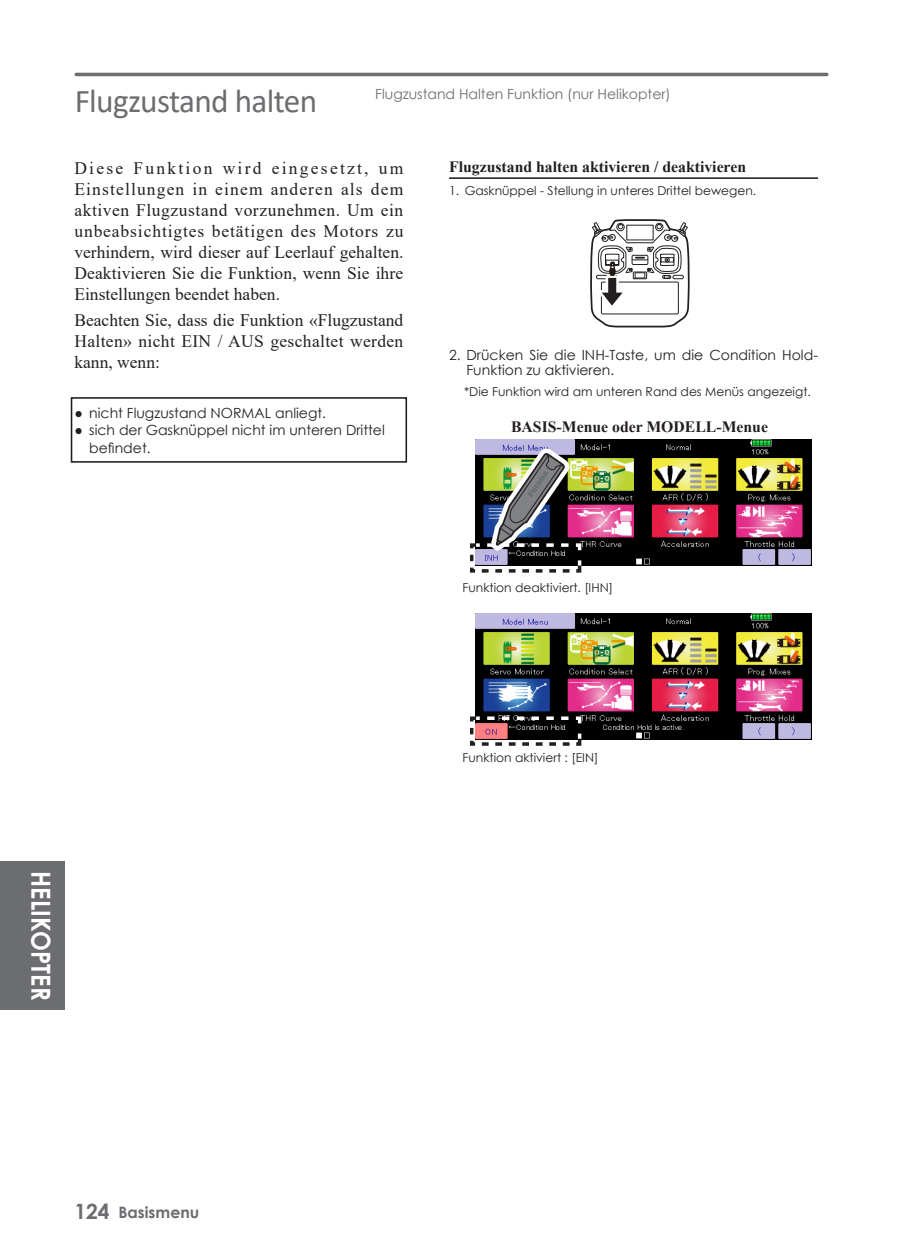
<style>
.page{position:relative;width:903px;height:1256px;background:#fff}
.page>*{position:absolute;margin:0;border:0;box-sizing:border-box;transform-origin:0 0}
.Titel_Grau_NEU{font:33.25px "Calibri";letter-spacing:-.02em;color:#6c6d70}
.t1{font:700 26.25px "Century Gothic";color:#fff;scale:.9 1}
.Text_0_Times_10{font:17.5px/21px "Times New Roman";letter-spacing:.005em;color:#231f20;text-align:justify}
.Title_2_UnderLine{font:700 15.75px "Times New Roman";color:#231f20}
.Title_2{font:700 15.75px "Times New Roman";color:#231f20}
.t2{font:700 15.75px "Century Gothic";color:#6c6d70}
.Nummerierung_Serifen{font:14px/17.5px "Century Gothic";color:#231f20}
.Beschriebtext_NEU{font:14px "Century Gothic";color:#6c6d70}
.Text_0_Times_8_note{font:12.25px "Century Gothic";color:#231f20}
.Stern_serifenlos{font:12.25px "Century Gothic";color:#231f20}
.Text_1_CenturyG_9{font:12.25px "Century Gothic";color:#231f20}
.s1{font-size:21px}
</style>
<div class="page">
<hr style="left:76px;top:73px;width:751px;height:3px;background:#6c6d70">
<div style="left:0;top:861px;width:64px;height:148px;background:#6c6d70"></div>
<hr style="left:449px;top:177px;width:369px;height:2px;background:#231f20">
<div style="left:71px;top:397px;width:336px;height:65px;border:2px solid #231f20"></div>
<img style="left:476px;top:439px;width:336px;height:126px">
<img style="left:476px;top:613px;width:336px;height:126px">
<svg style="left:470px;top:714px;width:113px;height:32px"></svg>
<svg style="left:470px;top:444px;width:113px;height:129px;background:#71716f"></svg>
<svg style="left:590px;top:219px;width:100px;height:109px"></svg>
<p class="Titel_Grau_NEU" style="left:75px;top:77px;width:244px">Flugzustand halten</p>
<p class="Beschriebtext_NEU" style="left:375px;top:84px;width:297px">Flugzustand Halten Funktion (nur Helikopter)</p>
<p class="Text_0_Times_10" style="left:74px;top:157px;width:331px">Diese Funktion wird eingesetzt, um Einstellungen in einem anderen als dem aktiven Flugzustand vorzunehmen. Um ein unbeabsichtigtes betätigen des Motors zu verhindern, wird dieser auf Leerlauf gehalten.<br>Deaktivieren Sie die Funktion, wenn Sie ihre Einstellungen beendet haben.</p>
<p class="Text_0_Times_10" style="left:74px;top:309px;width:330px">Beachten Sie, dass die Funktion «Flugzustand Halten» nicht EIN / AUS geschaltet werden kann, wenn:</p>
<p class="Nummerierung_Serifen" style="left:74px;top:404px;width:253px">● nicht Flugzustand NORMAL anliegt.</p>
<p class="Nummerierung_Serifen" style="left:89px;top:421px;width:297px;text-indent:-15px">● sich der Gasknüppel nicht im unteren Drittel befindet.</p>
<p class="Title_2_UnderLine" style="left:449px;top:156px;width:298px">Flugzustand halten aktivieren / deaktivieren</p>
<p class="Text_1_CenturyG_9" style="left:449px;top:182px;width:309px">1. Gasknüppel - Stellung in unteres Drittel bewegen.</p>
<p class="Nummerierung_Serifen" style="left:466px;top:346px;width:353px;line-height:15.8px;text-indent:-17px">2. Drücken Sie die INH-Taste, um die Condition Hold-<br>Funktion zu aktivieren.</p>
<p class="Stern_serifenlos" style="left:464px;top:382px;width:348px">*Die Funktion wird am unteren Rand des Menüs angezeigt.</p>
<p class="Title_2" style="left:511px;top:415px;width:258px">BASIS-Menue oder MODELL-Menue</p>
<p class="Text_0_Times_8_note" style="left:462px;top:579px;width:152px">Funktion deaktiviert. [IHN]</p>
<h2 class="t1" style="left:61px;top:871px;width:145px;rotate:90deg">HELIKOPTER</h2>
<p class="Text_0_Times_8_note" style="left:462px;top:749px;width:137px">Funktion aktiviert : [EIN]</p>
<p class="t2" style="left:74px;top:1199px;width:126px"><span class="s1">124</span> Basismenu</p>
</div>
